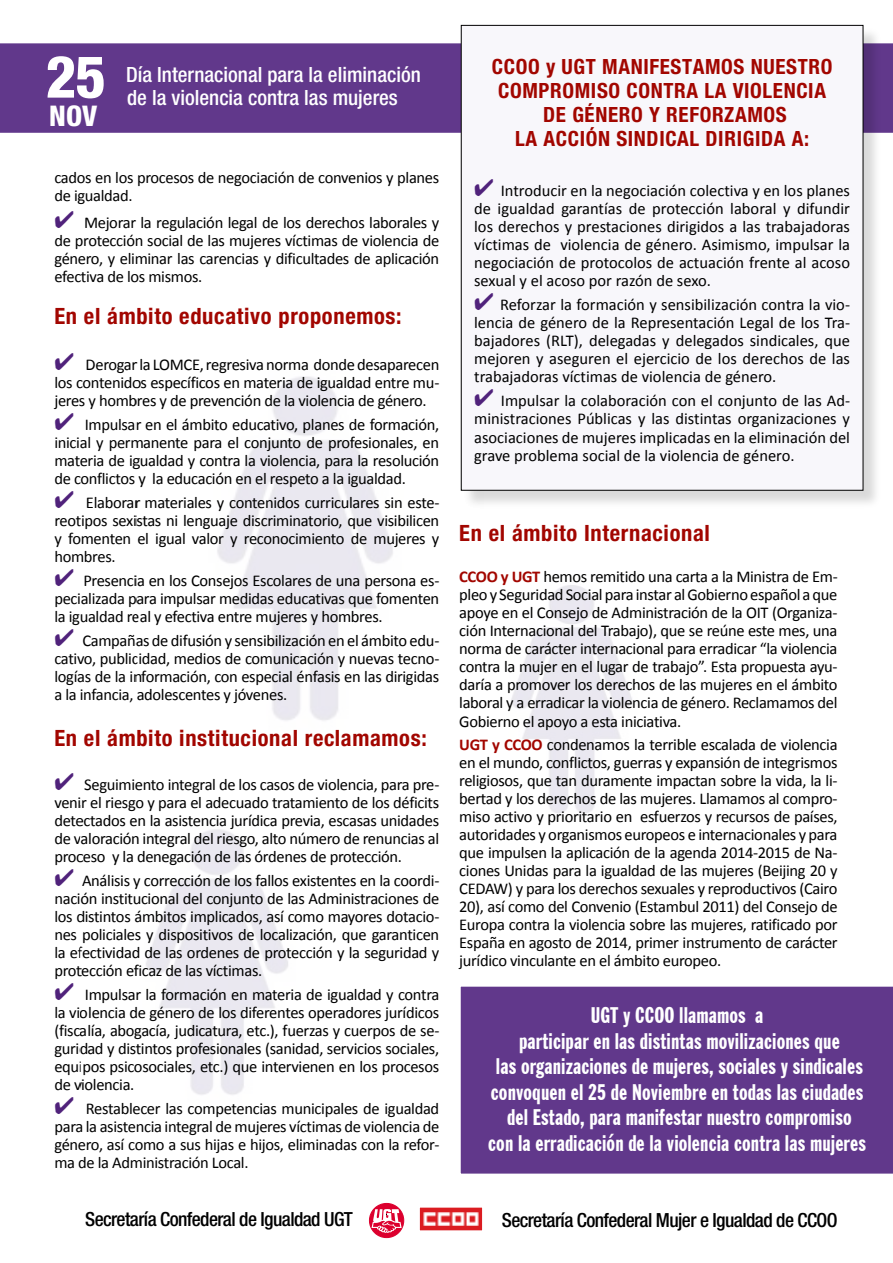
<style>
.page{position:relative;width:893px;height:1263px;background:#fff}
.page>*{position:absolute;margin:0;border:0;box-sizing:border-box;transform-origin:0 0}
.t1{font:800 condensed 58.5px "Helvetica Neue";color:#fff}
.t2{font:800 condensed 28.5px "Helvetica Neue";color:#fff}
.t3{font:extra-condensed 22.5px/25.5px "Franklin Gothic BT";letter-spacing:.005em;color:#fff;text-align:center}
.t4{font:700 condensed 22.5px "Helvetica Neue";letter-spacing:.03em;color:#a20600}
.t5{font:700 condensed 21px/24px "Helvetica Neue";letter-spacing:.03em;color:#a20600;text-align:center}
.t6{font:500 condensed 21px/22.5px "Helvetica Neue";color:#fff}
.t7{font:500 condensed 19.5px "Helvetica Neue";letter-spacing:-.03em;color:#000}
.t8{font:16.5px/18px "Calibri";letter-spacing:-.02em;color:#000;text-align:justify}
.s1{color:#50227b}
.s2{font-weight:700;color:#a20600}
</style>
<div class="page">
<div style="left:460px;top:986px;width:433px;height:188px;background:#61388b"></div>
<div style="left:0;top:42px;width:893px;height:92px;background:#61388b"></div>
<img style="left:421px;top:1208px;width:60px;height:21px">
<div style="left:419px;top:1206px;width:64px;height:25px;border:1px solid #fff"></div>
<svg style="left:369px;top:1202px;width:36px;height:36px"></svg>
<div style="left:368px;top:1202px;width:37px;height:37px;border:1px solid #fff;border-radius:50%"></div>
<div style="left:369px;top:1203px;width:35px;height:34px;background:#dc002e;border-radius:50%"></div>
<div style="left:369px;top:1203px;width:35px;height:35px;border:1px solid #dc002e;border-radius:50%"></div>
<svg style="left:372px;top:1209px;width:30px;height:24px"></svg>
<div style="left:463px;top:26px;width:421px;height:485px;background:#000;opacity:.15"></div>
<div style="left:461px;top:25px;width:402px;height:465px;background:#f8f7fb"></div>
<img style="left:217px;top:345px;width:266px;height:376px">
<img style="left:455px;top:564px;width:177px;height:249px">
<h1 class="t1" style="left:46px;top:41px;width:62px">25</h1>
<p class="t5" style="left:492px;top:54px;width:342px">CCOO y UGT MANIFESTAMOS NUESTRO<br>COMPROMISO CONTRA LA VIOLENCIA<br>DE GÉNERO Y REFORZAMOS<br>LA ACCIÓN SINDICAL DIRIGIDA A:</p>
<p class="t8" style="left:474px;top:181px;width:377px"><span class="s1">✔</span> Introducir en la negociación colectiva y en los planes de igualdad garantías de protección laboral y difundir los derechos y prestaciones dirigidos a las trabajadoras víctimas de violencia de género. Asimismo, impulsar la negociación de protocolos de actuación frente al acoso sexual y el acoso por razón de sexo.</p>
<p class="t8" style="left:474px;top:295px;width:377px"><span class="s1">✔</span> Reforzar la formación y sensibilización contra la vio&shy;lencia de género de la Representación Legal de los Tra&shy;bajadores (RLT), delegadas y delegados sindicales, que mejoren y aseguren el ejercicio de los derechos de las trabajadoras víctimas de violencia de género.</p>
<p class="t8" style="left:474px;top:391px;width:377px"><span class="s1">✔</span> Impulsar la colaboración con el conjunto de las Ad&shy;ministraciones Públicas y las distintas organizaciones y asociaciones de mujeres implicadas en la eliminación del grave problema social de la violencia de género.</p>
<p class="t6" style="left:126px;top:63px;width:296px">Día Internacional para la eliminación de la violencia contra las mujeres</p>
<h2 class="t2" style="left:49px;top:98px;width:50px">NOV</h2>
<p class="t8" style="left:54px;top:168px;width:386px">cados en los procesos de negociación de convenios y planes de igualdad.</p>
<p class="t8" style="left:54px;top:213px;width:386px"><span class="s1">✔</span> Mejorar la regulación legal de los derechos laborales y de protección social de las mujeres víctimas de violencia de género, y eliminar las carencias y dificultades de aplicación efectiva de los mismos.</p>
<h3 class="t4" style="left:54px;top:302px;width:349px">En el ámbito educativo proponemos:</h3>
<p class="t8" style="left:54px;top:354px;width:386px"><span class="s1">✔</span> Derogar la LOMCE, regresiva norma donde desaparecen los contenidos específicos en materia de igualdad entre mu&shy;jeres y hombres y de prevención de la violencia de género.</p>
<p class="t8" style="left:54px;top:414px;width:386px"><span class="s1">✔</span> Impulsar en el ámbito educativo, planes de formación, inicial y permanente para el conjunto de profesionales, en materia de igualdad y contra la violencia, para la resolución de conflictos y la educación en el respeto a la igualdad.</p>
<p class="t8" style="left:54px;top:492px;width:386px"><span class="s1">✔</span> Elaborar materiales y contenidos curriculares sin este&shy;reotipos sexistas ni lenguaje discriminatorio, que visibilicen y fomenten el igual valor y reconocimiento de mujeres y hombres.</p>
<p class="t8" style="left:54px;top:570px;width:386px"><span class="s1">✔</span> Presencia en los Consejos Escolares de una persona es&shy;pecializada para impulsar medidas educativas que fomenten la igualdad real y efectiva entre mujeres y hombres.</p>
<p class="t8" style="left:54px;top:630px;width:386px"><span class="s1">✔</span> Campañas de difusión y sensibilización en el ámbito edu&shy;cativo, publicidad, medios de comunicación y nuevas tecno&shy;logías de la información, con especial énfasis en las dirigidas a la infancia, adolescentes y jóvenes.</p>
<h3 class="t4" style="left:54px;top:724px;width:374px">En el ámbito institucional reclamamos:</h3>
<p class="t8" style="left:54px;top:775px;width:386px"><span class="s1">✔</span> Seguimiento integral de los casos de violencia, para pre&shy;venir el riesgo y para el adecuado tratamiento de los déficits detectados en la asistencia jurídica previa, escasas unidades de valoración integral del riesgo, alto número de renuncias al proceso y la denegación de las órdenes de protección.</p>
<p class="t8" style="left:54px;top:871px;width:386px"><span class="s1">✔</span> Análisis y corrección de los fallos existentes en la coordi&shy;nación institucional del conjunto de las Administraciones de los distintos ámbitos implicados, así como mayores dotacio&shy;nes policiales y dispositivos de localización, que garanticen la efectividad de las ordenes de protección y la seguridad y protección eficaz de las víctimas.</p>
<p class="t8" style="left:54px;top:985px;width:386px"><span class="s1">✔</span> Impulsar la formación en materia de igualdad y contra la violencia de género de los diferentes operadores jurídicos (fiscalía, abogacía, judicatura, etc.), fuerzas y cuerpos de se&shy;guridad y distintos profesionales (sanidad, servicios sociales, equipos psicosociales, etc.) que intervienen en los procesos de violencia.</p>
<p class="t8" style="left:54px;top:1099px;width:386px"><span class="s1">✔</span> Restablecer las competencias municipales de igualdad para la asistencia integral de mujeres víctimas de violencia de género, así como a sus hijas e hijos, eliminadas con la refor&shy;ma de la Administración Local.</p>
<h3 class="t4" style="left:459px;top:519px;width:252px">En el ámbito Internacional</h3>
<p class="t8" style="left:459px;top:567px;width:380px"><span class="s2">CCOO y UGT</span> hemos remitido una carta a la Ministra de Em&shy;pleo y Seguridad Social para instar al Gobierno español a que apoye en el Consejo de Administración de la OIT (Organiza&shy;ción Internacional del Trabajo), que se reúne este mes, una norma de carácter internacional para erradicar “la violencia contra la mujer en el lugar de trabajo”. Esta propuesta ayu&shy;daría a promover los derechos de las mujeres en el ámbito laboral y a erradicar la violencia de género. Reclamamos del Gobierno el apoyo a esta iniciativa.</p>
<p class="t8" style="left:459px;top:734px;width:380px"><span class="s2">UGT y CCOO</span> condenamos la terrible escalada de violencia en el mundo, conflictos, guerras y expansión de integrismos religiosos, que tan duramente impactan sobre la vida, la li&shy;bertad y los derechos de las mujeres. Llamamos al compro&shy;miso activo y prioritario en esfuerzos y recursos de países, autoridades y organismos europeos e internacionales y para que impulsen la aplicación de la agenda 2014-2015 de Na&shy;ciones Unidas para la igualdad de las mujeres (Beijing 20 y CEDAW) y para los derechos sexuales y reproductivos (Cairo 20), así como del Convenio (Estambul 2011) del Consejo de Europa contra la violencia sobre las mujeres, ratificado por España en agosto de 2014, primer instrumento de carácter jurídico vinculante en el ámbito europeo.</p>
<p class="t3" style="left:488px;top:1003px;width:379px">UGT y CCOO llamamos a<br>participar en las distintas movilizaciones que<br>las organizaciones de mujeres, sociales y sindicales convoquen el 25 de Noviembre en todas las ciudades del Estado, para manifestar nuestro compromiso<br>con la erradicación de la violencia contra las mujeres</p>
<p class="t7" style="left:85px;top:1207px;width:269px">Secretaría Confederal de Igualdad UGT</p>
<p class="t7" style="left:502px;top:1209px;width:337px">Secretaría Confederal Mujer e Igualdad de CCOO</p>
</div>
